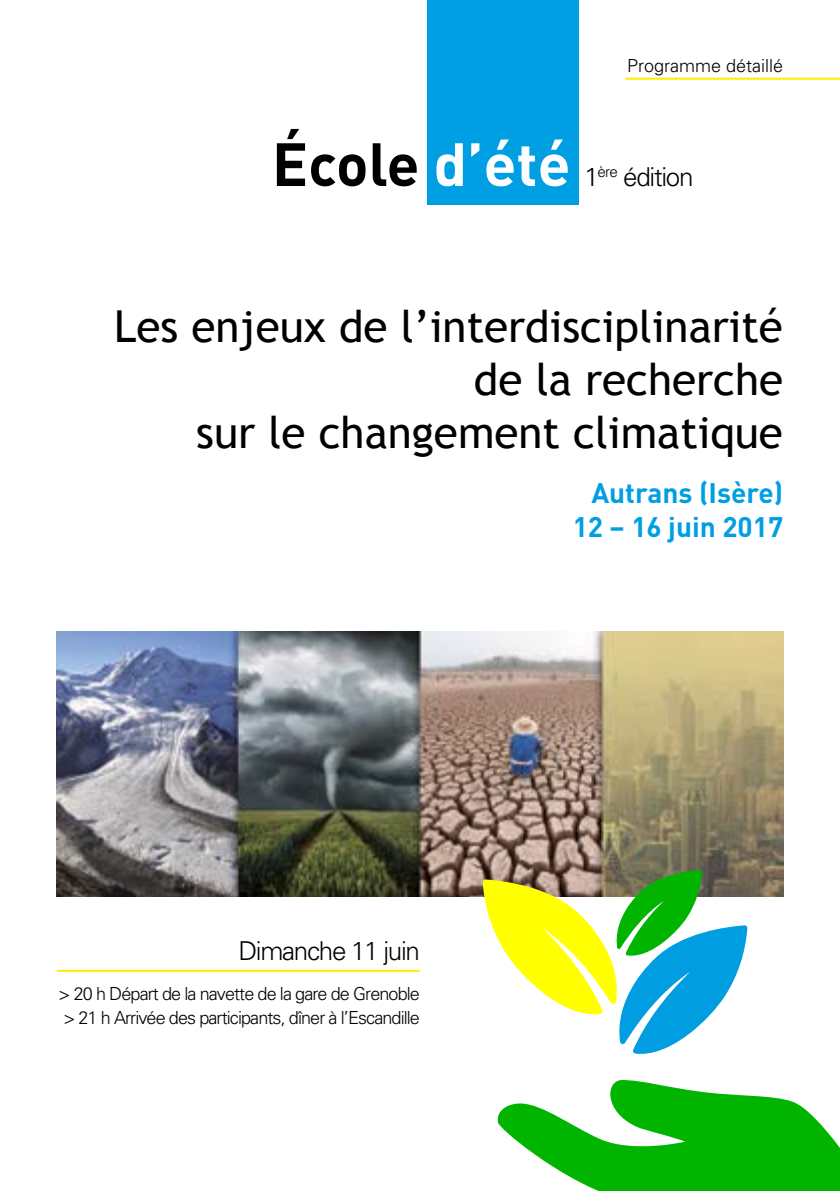
<style>
.page{position:relative;width:840px;height:1191px;background:#fff}
.page>*{position:absolute;margin:0;border:0;box-sizing:border-box;transform-origin:0 0}
.t1{font:700 60px "DIN";color:#000}
.t2{font:44px/52.8px "Trebuchet MS";color:#000;text-align:right}
.t3{font:700 28px/33.6px "DIN";color:#009fe3;text-align:right}
.t4{font:300 26px "Univers";letter-spacing:-.05em;color:#000}
.t5{font:300 18px/24px "Univers";letter-spacing:-.05em;color:#000}
.t6{font:300 18px "Univers";color:#000}
.s1{color:#fff}
</style>
<div class="page">
<div style="left:427px;top:0;width:151px;height:204px;background:#009fe3"></div>
<img style="left:57px;top:631px;width:725px;height:265px">
<svg style="left:497px;top:1080px;width:342px;height:111px"></svg>
<svg style="left:482px;top:870px;width:264px;height:183px"></svg>
<hr style="left:625px;top:78px;width:214px;height:2px;background:#ffed00">
<hr style="left:57px;top:969px;width:363px;height:2px;background:#ffed00">
<p class="t6" style="left:626px;top:54px;width:158px">Programme détaillé</p>
<h1 class="t1" style="left:272px;top:125px;width:300px">École <span class="s1">d’été</span></h1>
<h3 class="t4" style="left:584px;top:161px;width:110px">1<sup>ère</sup> édition</h3>
<h2 class="t2" style="left:114px;top:301px;width:670px">Les enjeux de l’interdisciplinarité de la recherche<br>sur le changement climatique</h2>
<h3 class="t3" style="left:572px;top:475px;width:212px">Autrans (Isère)<br>12 – 16 juin 2017</h3>
<h3 class="t4" style="left:238px;top:935px;width:183px">Dimanche 11 juin</h3>
<p class="t5" style="left:59px;top:981px;width:362px">&gt; 20 h Départ de la navette de la gare de Grenoble &gt; 21 h Arrivée des participants, dîner à l’Escandille</p>
</div>
